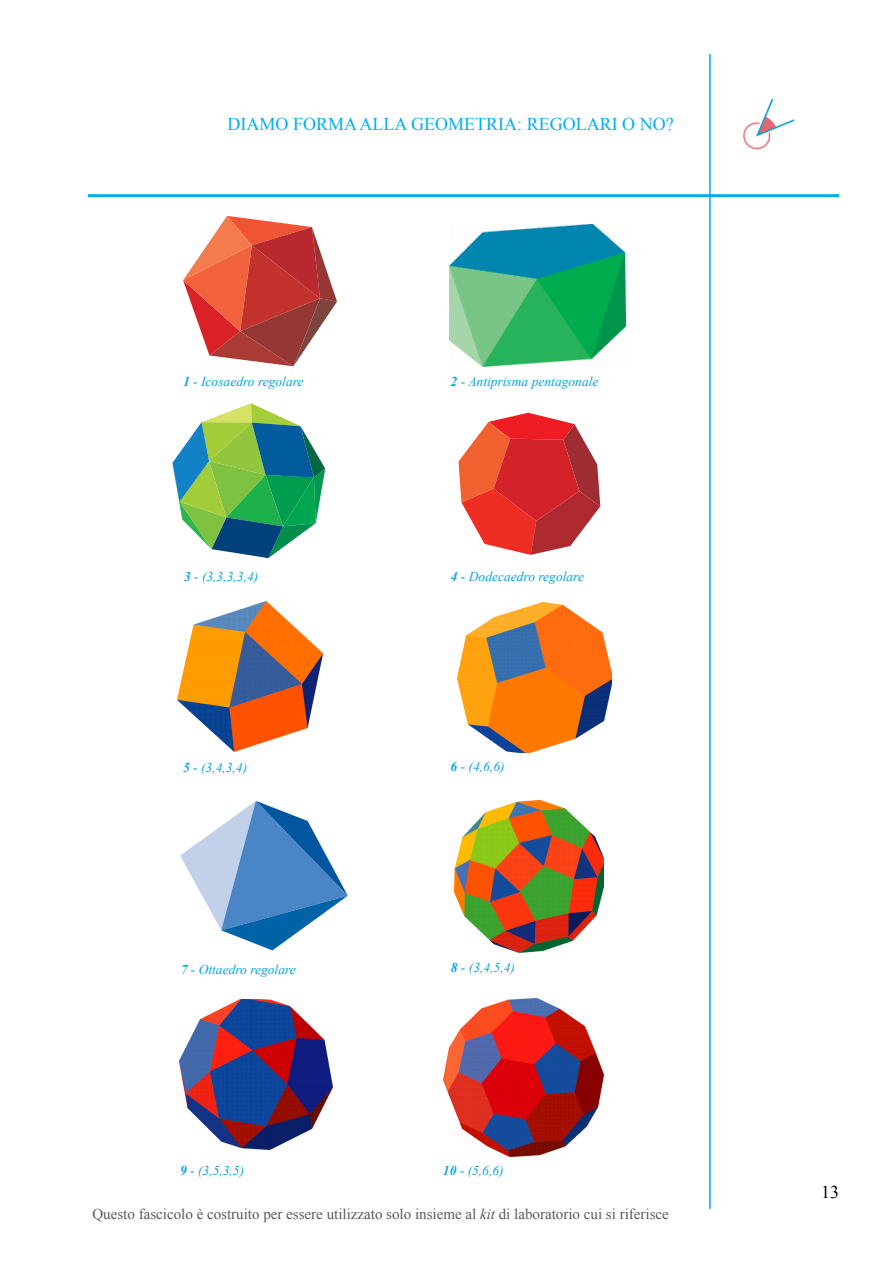
<style>
.page{position:relative;width:893px;height:1263px;background:#fff}
.page>*{position:absolute;margin:0;border:0;box-sizing:border-box;transform-origin:0 0}
.t1{font:18px "Times New Roman";color:#00aeef}
.t2{font:18px "Times New Roman";color:#000}
.t3{font:15px "Times New Roman";color:#58595b}
.t4{font:italic 13.5px "Times New Roman";color:#09a2dd}
.s1{font-weight:700}
.s2{font-style:italic}
</style>
<div class="page">
<img style="left:443px;top:998px;width:160px;height:159px">
<svg style="left:172px;top:403px;width:153px;height:155px"></svg>
<img style="left:178px;top:602px;width:144px;height:150px">
<img style="left:454px;top:801px;width:150px;height:151px">
<img style="left:179px;top:999px;width:153px;height:150px">
<img style="left:449px;top:224px;width:176px;height:142px">
<svg style="left:458px;top:413px;width:142px;height:142px"></svg>
<svg style="left:183px;top:216px;width:154px;height:150px"></svg>
<svg style="left:180px;top:801px;width:168px;height:149px"></svg>
<img style="left:458px;top:602px;width:154px;height:151px">
<hr style="left:88px;top:194px;width:751px;height:3px;background:#00aeef">
<hr style="left:709px;top:54px;width:1px;height:1155px;background:#00aeef">
<img style="left:743px;top:98px;width:52px;height:52px">
<div style="left:773px;top:132px;width:26px;height:22px;background:#fff"></div>
<h1 class="t1" style="left:227px;top:118px;width:447px">DIAMO FORMA ALLA GEOMETRIA: REGOLARI O NO?</h1>
<p class="t4" style="left:183px;top:377px;width:122px"><span class="s1">1</span> - Icosaedro regolare</p>
<p class="t4" style="left:450px;top:377px;width:149px"><span class="s1">2</span> - Antiprisma pentagonale</p>
<p class="t4" style="left:184px;top:571px;width:76px"><span class="s1">3</span> - (3,3,3,3,4)</p>
<p class="t4" style="left:451px;top:571px;width:135px"><span class="s1">4</span> - Dodecaedro regolare</p>
<p class="t4" style="left:183px;top:763px;width:66px"><span class="s1">5</span> - (3,4,3,4)</p>
<p class="t4" style="left:450px;top:762px;width:55px"><span class="s1">6</span> - (4,6,6)</p>
<p class="t4" style="left:181px;top:964px;width:117px"><span class="s1">7</span> - Ottaedro regolare</p>
<p class="t4" style="left:451px;top:963px;width:66px"><span class="s1">8</span> - (3,4,5,4)</p>
<p class="t4" style="left:180px;top:1165px;width:66px"><span class="s1">9</span> - (3,5,3,5)</p>
<p class="t4" style="left:443px;top:1165px;width:62px"><span class="s1">10</span> - (5,6,6)</p>
<p class="t3" style="left:92px;top:1209px;width:578px">Questo fascicolo è costruito per essere utilizzato solo insieme al <span class="s2">kit</span> di laboratorio cui si riferisce</p>
<h1 class="t2" style="left:821px;top:1186px;width:19px">13</h1>
</div>
